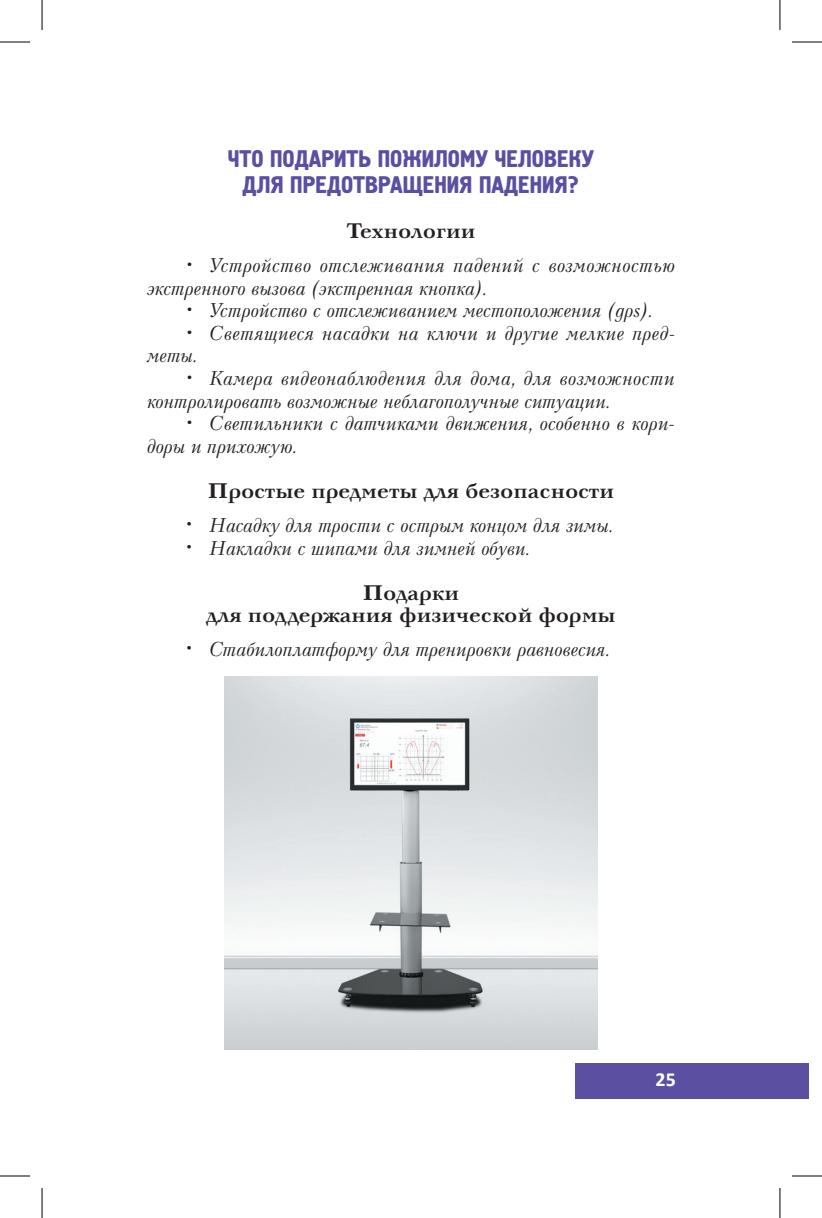
<style>
.page{position:relative;width:822px;height:1218px;background:#fff}
.page>*{position:absolute;margin:0;border:0;box-sizing:border-box;transform-origin:0 0}
.t1{font:24px/26px "Hermes";color:#5a4fa1;text-align:center}
.t2{font:700 21px/22.6px "Neva";color:#231f20;text-align:center}
.t3{font:italic 20px/22.6px "Neva";color:#231f20}
.t4{font:italic 20px/22.6px "Neva";letter-spacing:.02em;color:#231f20}
.t5{font:700 20px "Calibri";color:#fff}
.s1{font-style:normal}
</style>
<div class="page">
<div style="left:575px;top:1063px;width:232px;height:36px;background:#5a4fa1"></div>
<img style="left:224px;top:677px;width:373px;height:372px">
<hr style="left:0;top:42px;width:30px;height:1px;background:#000">
<hr style="left:791px;top:42px;width:30px;height:1px;background:#000">
<hr style="left:0;top:1176px;width:30px;height:1px;background:#000">
<hr style="left:791px;top:1176px;width:30px;height:1px;background:#000">
<hr style="left:42px;top:0;width:1px;height:30px;background:#000">
<hr style="left:42px;top:1188px;width:1px;height:30px;background:#000">
<hr style="left:779px;top:0;width:1px;height:30px;background:#000">
<hr style="left:779px;top:1188px;width:1px;height:30px;background:#000">
<p class="t1" style="left:227px;top:146px;width:368px">ЧТО ПОДАРИТЬ ПОЖИЛОМУ ЧЕЛОВЕКУ<br>ДЛЯ ПРЕДОТВРАЩЕНИЯ ПАДЕНИЯ?</p>
<p class="t2" style="left:346px;top:221px;width:130px">Технологии</p>
<p class="t3" style="left:147px;top:255px;width:529px;text-indent:40px"><span class="s1">•</span> Устройство отслеживания падений с возможностью экстренного вызова (экстренная кнопка).</p>
<p class="t3" style="left:187px;top:300px;width:466px"><span class="s1">•</span> Устройство с отслеживанием местоположения (gps).</p>
<p class="t4" style="left:147px;top:323px;width:529px;text-indent:40px"><span class="s1">•</span> Светящиеся насадки на ключи и другие мелкие пред&shy;меты.</p>
<p class="t3" style="left:147px;top:368px;width:528px;text-indent:40px"><span class="s1">•</span> Камера видеонаблюдения для дома, для возможности контролировать возможные неблагополучные ситуации.</p>
<p class="t3" style="left:147px;top:413px;width:529px;text-indent:40px"><span class="s1">•</span> Светильники с датчиками движения, особенно в кори&shy;доры и прихожую.</p>
<p class="t2" style="left:208px;top:481px;width:407px">Простые предметы для безопасности</p>
<p class="t3" style="left:187px;top:515px;width:427px">• Насадку для трости с острым концом для зимы.</p>
<p class="t3" style="left:187px;top:537px;width:344px">• Накладки с шипами для зимней обуви.</p>
<p class="t2" style="left:206px;top:582px;width:410px">Подарки<br>для поддержания физической формы</p>
<p class="t3" style="left:187px;top:639px;width:423px">• Стабилоплатформу для тренировки равновесия.</p>
<p class="t5" style="left:655px;top:1065px;width:22px">25</p>
</div>
